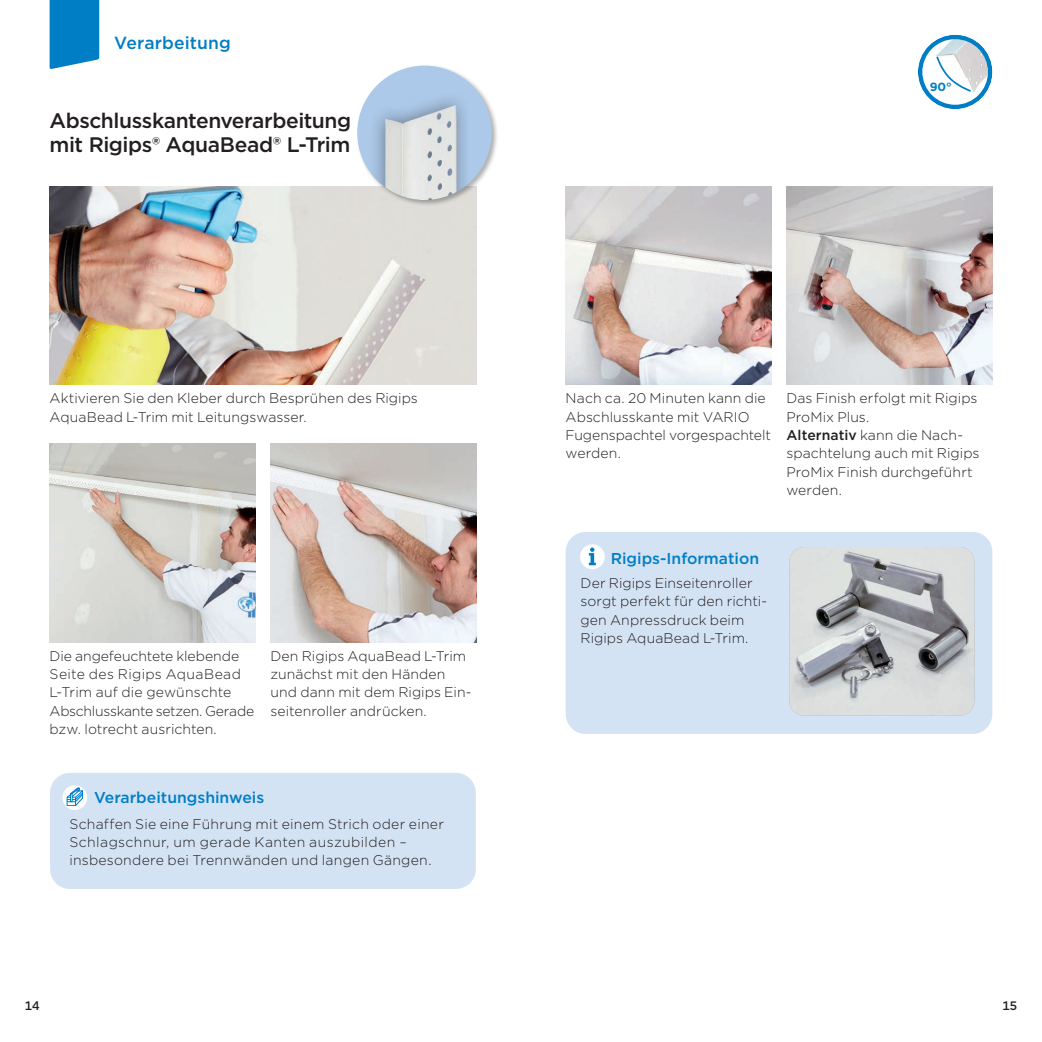
<style>
.page{position:relative;width:1042px;height:1042px;background:#fff}
.page>*{position:absolute;margin:0;border:0;box-sizing:border-box;transform-origin:0 0}
.t1{font:500 21px/24.5px "Gotham";letter-spacing:-.02em;color:#231f20}
.t2{font:500 17.5px "Gotham";letter-spacing:.005em;color:#007ec5}
.t3{font:500 15.75px "Gotham";color:#007ec5}
.t4{font:300 14px/18.4px "Gotham";letter-spacing:.005em;color:#231f20}
.t5{font:500 12.25px "Gotham";color:#231f20}
.t6{font:700 11.9px "Gotham";color:#007ec5}
.s1{font-weight:500}
</style>
<div class="page">
<img style="left:566px;top:186px;width:205px;height:199px">
<img style="left:786px;top:186px;width:206px;height:199px">
<img style="left:50px;top:186px;width:426px;height:199px">
<img style="left:50px;top:444px;width:205px;height:198px">
<img style="left:270px;top:444px;width:206px;height:198px">
<div style="left:356px;top:64px;width:143px;height:143px;background:#231f20;opacity:.35"></div>
<div style="left:357px;top:66px;width:135px;height:134px;background:#acc9e9;border-radius:50%"></div>
<img style="left:357px;top:66px;width:111px;height:134px">
<div style="left:50px;top:773px;width:426px;height:116px;background:#d4e3f4;border-radius:20px"></div>
<div style="left:62px;top:785px;width:25px;height:25px;background:#fff;border-radius:50%"></div>
<svg style="left:67px;top:788px;width:16px;height:18px"></svg>
<div style="left:566px;top:532px;width:426px;height:202px;background:#d4e3f4;border-radius:20px"></div>
<img style="left:789px;top:547px;width:185px;height:169px">
<div style="left:580px;top:544px;width:25px;height:25px;background:#fff;border-radius:50%"></div>
<svg style="left:589px;top:547px;width:7px;height:18px"></svg>
<svg style="left:50px;top:0;width:49px;height:69px;background:#1186c8"></svg>
<svg style="left:918px;top:35px;width:74px;height:74px"></svg>
<p class="t2" style="left:114px;top:31px;width:118px">Verarbeitung</p>
<h1 class="t1" style="left:50px;top:108px;width:303px">Abschlusskantenverarbeitung mit Rigips® AquaBead® L-Trim</h1>
<p class="t4" style="left:50px;top:389px;width:370px">Aktivieren Sie den Kleber durch Besprühen des Rigips<br>AquaBead L-Trim mit Leitungswasser.</p>
<p class="t4" style="left:50px;top:646px;width:206px">Die angefeuchtete klebende<br>Seite des Rigips AquaBead<br>L-Trim auf die gewünschte<br>Abschlusskante setzen. Gerade bzw. lotrecht ausrichten.</p>
<p class="t4" style="left:270px;top:646px;width:203px">Den Rigips AquaBead L-Trim zunächst mit den Händen und dann mit dem Rigips Ein&shy;seitenroller andrücken.</p>
<p class="t3" style="left:94px;top:787px;width:172px">Verarbeitungshinweis</p>
<p class="t4" style="left:69px;top:814px;width:376px">Schaffen Sie eine Führung mit einem Strich oder einer<br>Schlagschnur, um gerade Kanten auszubilden – insbesondere bei Trennwänden und langen Gängen.</p>
<p class="t6" style="left:929px;top:78px;width:24px">90°</p>
<p class="t4" style="left:566px;top:389px;width:207px">Nach ca. 20 Minuten kann die<br>Abschlusskante mit VARIO<br>Fugenspachtel vorgespachtelt werden.</p>
<p class="t4" style="left:786px;top:389px;width:195px">Das Finish erfolgt mit Rigips<br>ProMix Plus.<br><span class="s1">Alternativ</span> kann die Nach&shy;spachtelung auch mit Rigips<br>ProMix Finish durchgeführt werden.</p>
<p class="t3" style="left:611px;top:548px;width:150px">Rigips-Information</p>
<p class="t4" style="left:580px;top:573px;width:188px">Der Rigips Einseitenroller sorgt perfekt für den richti&shy;gen Anpressdruck beim<br>Rigips AquaBead L-Trim.</p>
<p class="t5" style="left:25px;top:997px;width:16px">14</p>
<p class="t5" style="left:1002px;top:997px;width:16px">15</p>
</div>
